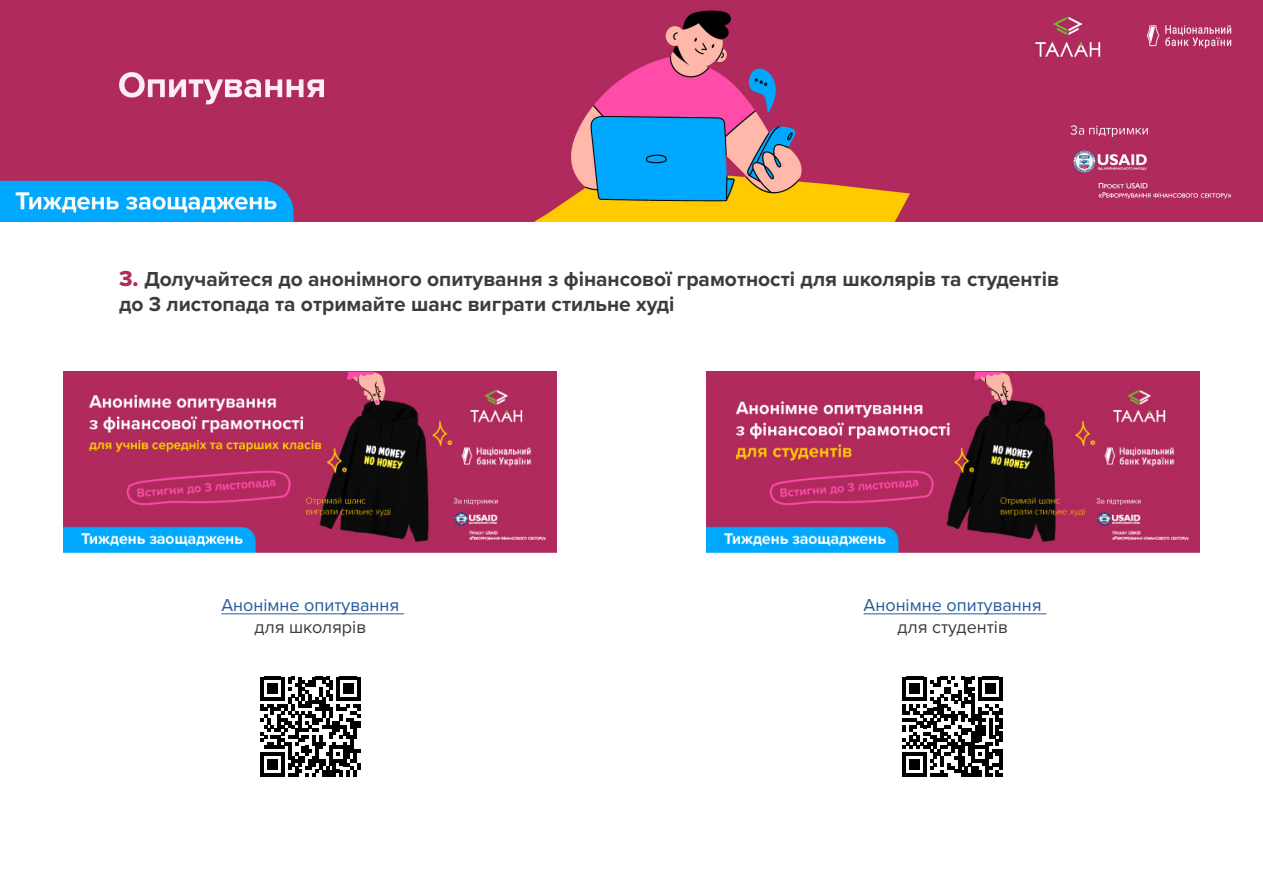
<style>
.page{position:relative;width:1263px;height:893px;background:#fff}
.page>*{position:absolute;margin:0;border:0;box-sizing:border-box;transform-origin:0 0}
.t1{font:700 21px/25.2px "Proxima Nova";color:#3c3c3b}
.t2{font:18px "Proxima Nova";color:#275b9b}
.t3{font:18px "Proxima Nova";color:#3c3c3b}
.s1{font-family:"Proxima Nova Extrabld";font-weight:400;font-size:22.5px;color:#b12b5e}
</style>
<div class="page">
<img style="left:706px;top:371px;width:493px;height:182px">
<img style="left:64px;top:371px;width:493px;height:182px">
<hr style="left:221px;top:614px;width:183px;height:1px;background:#275b9b">
<hr style="left:864px;top:614px;width:182px;height:1px;background:#275b9b">
<svg style="left:260px;top:677px;width:100px;height:100px"></svg>
<svg style="left:903px;top:677px;width:100px;height:100px"></svg>
<img style="left:0;top:0;width:1263px;height:221px">
<p class="t1" style="left:119px;top:267px;width:941px"><span class="s1">3.</span> Долучайтеся до анонімного опитування з фінансової грамотності для школярів та студентів до 3 листопада та отримайте шанс виграти стильне худі</p>
<p class="t2" style="left:221px;top:595px;width:180px">Анонімне опитування</p>
<p class="t3" style="left:255px;top:616px;width:113px">для школярів</p>
<p class="t2" style="left:864px;top:595px;width:180px">Анонімне опитування</p>
<p class="t3" style="left:897px;top:616px;width:112px">для студентів</p>
</div>
